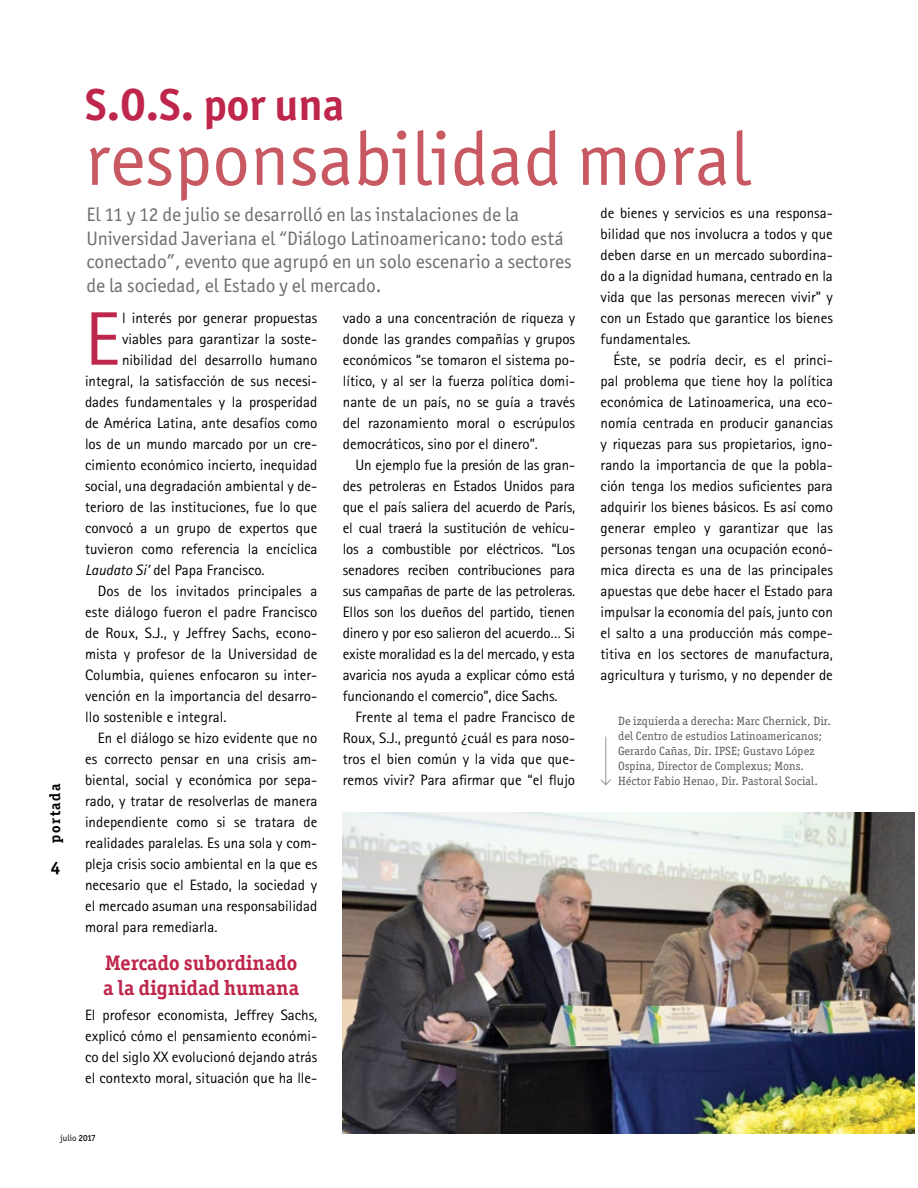
<style>
.page{position:relative;width:918px;height:1188px;background:#fff}
.page>*{position:absolute;margin:0;border:0;box-sizing:border-box;transform-origin:0 0}
.t1{font:75.9px "AT Rotis Sans Serif";color:#be264b}
.t2{font:75.75px "Officina Sans ITC";color:#c85862}
.t3{font:700 45px "Officina Sans ITC";color:#be264b}
.t4{font:700 21px/25.2px "Officina Ser ITC";color:#be264b}
.t5{font:19.5px/23.4px "Officina Sans ITC";color:#6d6e71}
.t6{font:700 18px "Officina Sans ITC";color:#000}
.t7{font:15px/21px "AT Rotis Sans Serif";color:#000;text-align:justify}
.t8{font:700 15px "Officina Ser ITC";letter-spacing:.1em;color:#000}
.t9{font:12px/15px "Officina Ser ITC";letter-spacing:.01em;color:#58595b}
.t10{font:9px "Officina Sans ITC";color:#000}
.s1{font-style:italic}
.s2{font-weight:500}
</style>
<div class="page">
<img style="left:343px;top:813px;width:572px;height:321px">
<hr style="left:605px;top:737px;width:1px;height:48px;background:#939598">
<svg style="left:600px;top:779px;width:11px;height:7px"></svg>
<p class="t8" style="left:46px;top:843px;width:61px;rotate:-90deg">portada</p>
<p class="t6" style="left:51px;top:857px;width:11px">4</p>
<h3 class="t3" style="left:85px;top:77px;width:261px">S.O.S. por una</h3>
<h2 class="t2" style="left:85px;top:116px;width:667px">responsabilidad moral</h2>
<h3 class="t5" style="left:86px;top:203px;width:487px">El 11 y 12 de julio se desarrolló en las instalaciones de la Universidad Javeriana el “Diálogo Latinoamericano: todo está conectado”, evento que agrupó en un solo escenario a sectores de la sociedad, el Estado y el mercado.</h3>
<p class="t7" style="left:601px;top:202px;width:234px">de bienes y servicios es una responsa&shy;bilidad que nos involucra a todos y que deben darse en un mercado subordina&shy;do a la dignidad humana, centrado en la vida que las personas merecen vivir” y con un Estado que garantice los bienes fundamentales.</p>
<p class="t7" style="left:601px;top:349px;width:234px;text-indent:13px">Éste, se podría decir, es el princi&shy;pal problema que tiene hoy la política económica de Latinoamerica, una eco&shy;nomía centrada en producir ganancias y riquezas para sus propietarios, igno&shy;rando la importancia de que la pobla&shy;ción tenga los medios suficientes para adquirir los bienes básicos. Es así como generar empleo y garantizar que las personas tengan una ocupación econó&shy;mica directa es una de las principales apuestas que debe hacer el Estado para impulsar la economía del país, junto con el salto a una producción más compe&shy;titiva en los sectores de manufactura, agricultura y turismo, y no depender de</p>
<p class="t7" style="left:343px;top:307px;width:234px">vado a una concentración de riqueza y donde las grandes compañías y grupos económicos “se tomaron el sistema po&shy;lítico, y al ser la fuerza política domi&shy;nante de un país, no se guía a través del razonamiento moral o escrúpulos democráticos, sino por el dinero”.</p>
<p class="t7" style="left:343px;top:454px;width:234px;text-indent:13px">Un ejemplo fue la presión de las gran&shy;des petroleras en Estados Unidos para que el país saliera del acuerdo de París, el cual traerá la sustitución de vehícu&shy;los a combustible por eléctricos. “Los senadores reciben contribuciones para sus campañas de parte de las petroleras.<br>Ellos son los dueños del partido, tienen dinero y por eso salieron del acuerdo… Si existe moralidad es la del mercado, y esta avaricia nos ayuda a explicar cómo está funcionando el comercio”, dice Sachs.</p>
<p class="t7" style="left:343px;top:706px;width:234px;text-indent:13px">Frente al tema el padre Francisco de Roux, S.J., preguntó ¿cuál es para noso&shy;tros el bien común y la vida que que&shy;remos vivir? Para afirmar que “el flujo</p>
<h1 class="t1" style="left:85px;top:294px;width:37px">E</h1>
<p class="t7" style="left:122px;top:307px;width:197px">l interés por generar propuestas</p>
<p class="t7" style="left:122px;top:328px;width:197px">viables para garantizar la soste-</p>
<p class="t7" style="left:122px;top:349px;width:197px">nibilidad del desarrollo humano</p>
<p class="t7" style="left:85px;top:370px;width:234px">integral, la satisfacción de sus necesi-</p>
<p class="t7" style="left:85px;top:391px;width:234px">dades fundamentales y la prosperidad</p>
<p class="t7" style="left:85px;top:412px;width:234px">de América Latina, ante desafíos como</p>
<p class="t7" style="left:85px;top:433px;width:234px">los de un mundo marcado por un cre-</p>
<p class="t7" style="left:85px;top:454px;width:234px">cimiento económico incierto, inequidad</p>
<p class="t7" style="left:85px;top:475px;width:234px">social, una degradación ambiental y de-</p>
<p class="t7" style="left:85px;top:496px;width:234px">terioro de las instituciones, fue lo que</p>
<p class="t7" style="left:85px;top:517px;width:234px">convocó a un grupo de expertos que</p>
<p class="t7" style="left:85px;top:538px;width:234px">tuvieron como referencia la encíclica</p>
<p class="t7" style="left:85px;top:559px;width:181px"><span class="s1">Laudato Si’</span> del Papa Francisco.</p>
<p class="t7" style="left:98px;top:580px;width:221px">Dos de los invitados principales a</p>
<p class="t7" style="left:85px;top:601px;width:234px">este diálogo fueron el padre Francisco</p>
<p class="t7" style="left:85px;top:622px;width:234px">de Roux, S.J., y Jeffrey Sachs, econo-</p>
<p class="t7" style="left:85px;top:643px;width:234px">mista y profesor de la Universidad de</p>
<p class="t7" style="left:85px;top:664px;width:234px">Columbia, quienes enfocaron su inter-</p>
<p class="t7" style="left:85px;top:685px;width:234px">vención en la importancia del desarro-</p>
<p class="t7" style="left:85px;top:706px;width:143px">llo sostenible e integral.</p>
<p class="t7" style="left:98px;top:727px;width:221px">En el diálogo se hizo evidente que no</p>
<p class="t7" style="left:85px;top:748px;width:234px">es correcto pensar en una crisis am-</p>
<p class="t7" style="left:85px;top:769px;width:234px">biental, social y económica por sepa-</p>
<p class="t7" style="left:85px;top:790px;width:234px">rado, y tratar de resolverlas de manera</p>
<p class="t7" style="left:85px;top:811px;width:234px">independiente como si se tratara de</p>
<p class="t7" style="left:85px;top:832px;width:234px">realidades paralelas. Es una sola y com-</p>
<p class="t7" style="left:85px;top:853px;width:234px">pleja crisis socio ambiental en la que es</p>
<p class="t7" style="left:85px;top:874px;width:234px">necesario que el Estado, la sociedad y</p>
<p class="t7" style="left:85px;top:895px;width:234px">el mercado asuman una responsabilidad</p>
<p class="t7" style="left:85px;top:916px;width:134px">moral para remediarla.</p>
<h3 class="t4" style="left:103px;top:950px;width:198px">Mercado subordinado a la dignidad humana</h3>
<p class="t7" style="left:85px;top:1004px;width:234px">El profesor economista, Jeffrey Sachs, explicó cómo el pensamiento económi&shy;co del siglo XX evolucionó dejando atrás el contexto moral, situación que ha lle-</p>
<p class="t9" style="left:618px;top:714px;width:215px">De izquierda a derecha: Marc Chernick, Dir. del Centro de estudios Latinoamericanos; Gerardo Cañas, Dir. IPSE; Gustavo López Ospina, Director de Complexus; Mons.<br>Héctor Fabio Henao, Dir. Pastoral Social.</p>
<p class="t10" style="left:61px;top:1133px;width:37px">julio <span class="s2">2017</span></p>
</div>
